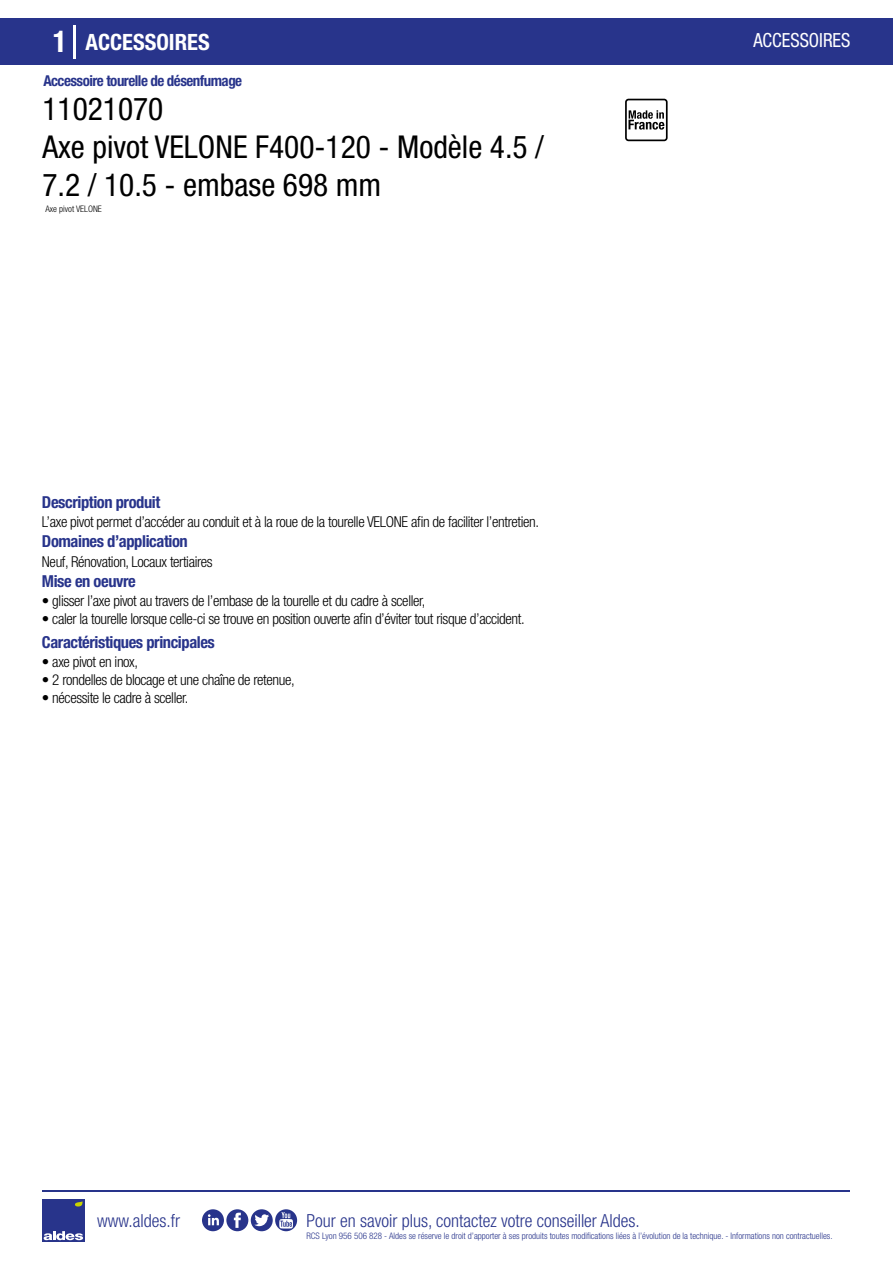
<style>
.page{position:relative;width:893px;height:1263px;background:#fff}
.page>*{position:absolute;margin:0;border:0;box-sizing:border-box;transform-origin:0 0}
.t1{font:condensed 31.5px/37.8px "Helvetica Neue LT Std";color:#000}
.t2{font:700 condensed 22.5px "Helvetica Neue LT Std";color:#fff}
.t3{font:condensed 19.5px "Helvetica Neue LT Std";color:#fff;scale:.95 1}
.t4{font:300 condensed 18px "Helvetica Neue";color:#28348b}
.t5{font:700 condensed 16.5px "Helvetica Neue LT Std";letter-spacing:-.025em;color:#28348b}
.t6{font:300 condensed 15px "Helvetica Neue LT Std";letter-spacing:-.025em;color:#000}
.t7{font:700 condensed 15px "Helvetica Neue LT Std";letter-spacing:-.035em;color:#28348b}
.t8{font:300 condensed 9px "Helvetica Neue";color:#28348b}
.t9{font:300 condensed 9px "Helvetica Neue";color:#000}
.s1{font-size:30px}
</style>
<div class="page">
<div style="left:1px;top:18px;width:892px;height:46px;background:#28348b"></div>
<svg style="left:625px;top:99px;width:43px;height:42px"></svg>
<hr style="left:74px;top:25px;width:2px;height:33px;background:#fff">
<div style="left:42px;top:1199px;width:42px;height:43px;background:#28348b"></div>
<svg style="left:44px;top:1231px;width:39px;height:9px"></svg>
<svg style="left:75px;top:1201px;width:8px;height:5px"></svg>
<hr style="left:42px;top:1190px;width:808px;height:1px;background:#28348b">
<svg style="left:202px;top:1209px;width:95px;height:22px"></svg>
<h2 class="t2" style="left:53px;top:28px;width:158px"><span class="s1">1</span> ACCESSOIRES</h2>
<h3 class="t3" style="left:753px;top:29px;width:104px">ACCESSOIRES</h3>
<p class="t7" style="left:43px;top:71px;width:200px">Accessoire tourelle de désenfumage</p>
<h1 class="t1" style="left:42px;top:90px;width:503px">11021070<br>Axe pivot VELONE F400-120 - Modèle 4.5 /<br>7.2 / 10.5 - embase 698 mm</h1>
<p class="t9" style="left:45px;top:204px;width:58px">Axe pivot VELONE</p>
<p class="t5" style="left:42px;top:492px;width:120px">Description produit</p>
<p class="t5" style="left:42px;top:531px;width:147px">Domaines d’application</p>
<p class="t5" style="left:42px;top:571px;width:95px">Mise en oeuvre</p>
<p class="t6" style="left:42px;top:513px;width:499px">L’axe pivot permet d’accéder au conduit et à la roue de la tourelle VELONE afin de faciliter l’entretien.</p>
<p class="t6" style="left:42px;top:553px;width:172px">Neuf, Rénovation, Locaux tertiaires</p>
<p class="t6" style="left:42px;top:592px;width:385px">• glisser l’axe pivot au travers de l’embase de la tourelle et du cadre à sceller,</p>
<p class="t6" style="left:42px;top:610px;width:484px">• caler la tourelle lorsque celle-ci se trouve en position ouverte afin d’éviter tout risque d’accident.</p>
<p class="t5" style="left:42px;top:632px;width:174px">Caractéristiques principales</p>
<p class="t6" style="left:42px;top:653px;width:98px">• axe pivot en inox,</p>
<p class="t6" style="left:42px;top:671px;width:254px">• 2 rondelles de blocage et une chaîne de retenue,</p>
<p class="t6" style="left:42px;top:689px;width:148px">• nécessite le cadre à sceller.</p>
<p class="t4" style="left:97px;top:1211px;width:84px">www.aldes.fr</p>
<p class="t4" style="left:306px;top:1211px;width:335px">Pour en savoir plus, contactez votre conseiller Aldes.</p>
<p class="t8" style="left:306px;top:1230px;width:528px">RCS Lyon 956 506 828 - Aldes se réserve le droit d’apporter à ses produits toutes modifications liées à l’évolution de la technique. - Informations non contractuelles.</p>
</div>
